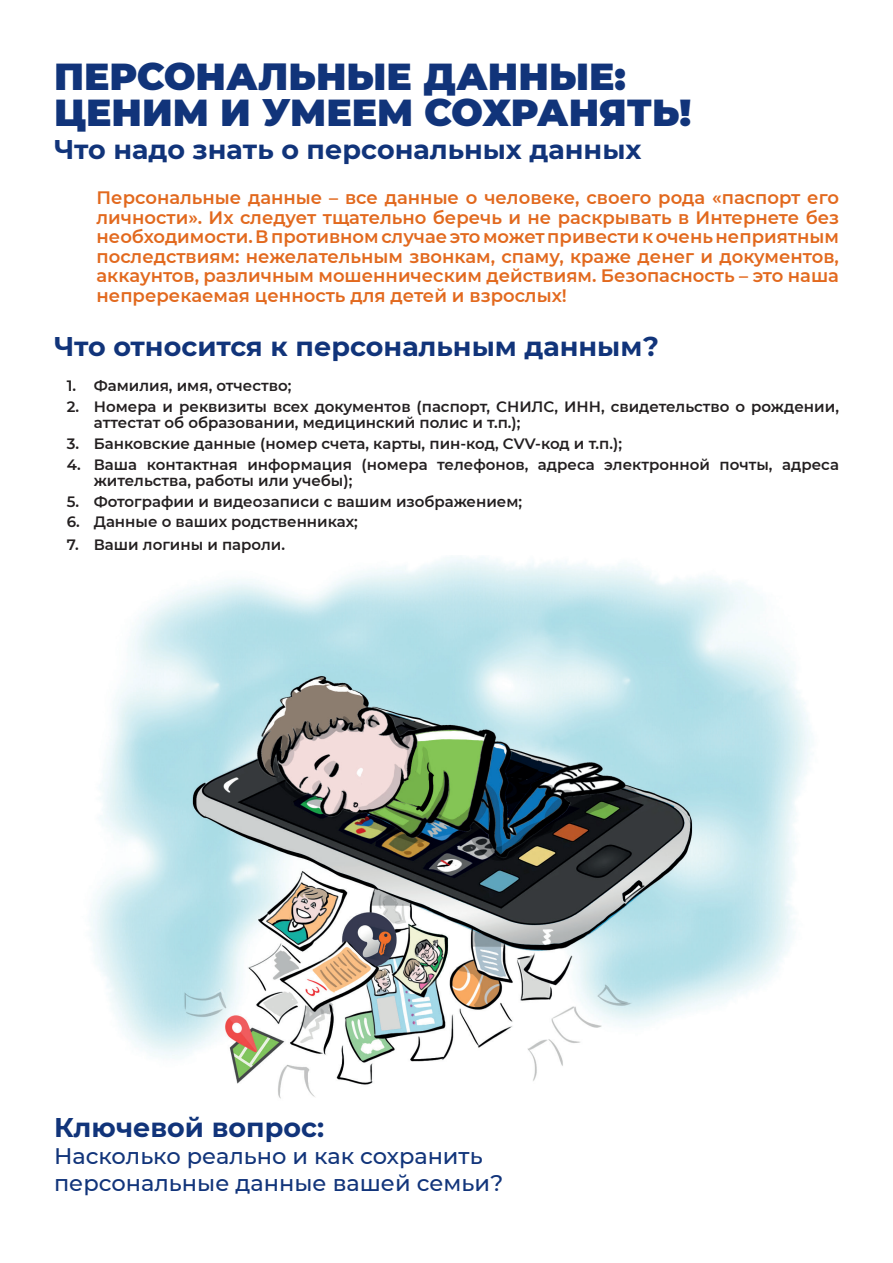
<style>
.page{position:relative;width:893px;height:1263px;background:#fff}
.page>*{position:absolute;margin:0;border:0;box-sizing:border-box;transform-origin:0 0}
.t1{font:900 37.5px/36px "Montserrat";color:#11347a}
.t2{font:700 27px "Montserrat";color:#11347a}
.t3{font:500 22.5px/27px "Montserrat";color:#11347a}
.t4{font:600 18px/19.5px "Montserrat";color:#e2691e;text-align:justify}
.t5{font:600 15px/16.5px "Montserrat";color:#231f20}
</style>
<div class="page">
<img style="left:89px;top:556px;width:724px;height:543px">
<h1 class="t1" style="left:54px;top:57px;width:639px">ПЕРСОНАЛЬНЫЕ ДАННЫЕ:<br>ЦЕНИМ И УМЕЕМ СОХРАНЯТЬ!</h1>
<h2 class="t2" style="left:54px;top:130px;width:589px">Что надо знать о персональных данных</h2>
<p class="t4" style="left:97px;top:187px;width:744px">Персональные данные – все данные о человеке, своего рода «паспорт его личности». Их следует тщательно беречь и не раскрывать в Интернете без необходимости. В противном случае это может привести к очень неприятным последствиям: нежелательным звонкам, спаму, краже денег и документов, аккаунтов, различным мошенническим действиям. Безопасность – это наша непререкаемая ценность для детей и взрослых!</p>
<h2 class="t2" style="left:54px;top:327px;width:607px">Что относится к персональным данным?</h2>
<p class="t5" style="left:67px;top:376px;width:226px">1. Фамилия, имя, отчество;</p>
<p class="t5" style="left:94px;top:397px;width:747px;text-indent:-27px">2. Номера и реквизиты всех документов (паспорт, СНИЛС, ИНН, свидетельство о рождении, аттестат об образовании, медицинский полис и т.п.);</p>
<p class="t5" style="left:67px;top:434px;width:557px">3. Банковские данные (номер счета, карты, пин-код, CVV-код и т.п.);</p>
<p class="t5" style="left:94px;top:455px;width:747px;text-indent:-27px">4. Ваша контактная информация (номера телефонов, адреса электронной почты, адреса жительства, работы или учебы);</p>
<p class="t5" style="left:67px;top:492px;width:457px">5. Фотографии и видеозаписи с вашим изображением;</p>
<p class="t5" style="left:67px;top:513px;width:293px">6. Данные о ваших родственниках;</p>
<p class="t5" style="left:67px;top:535px;width:220px">7. Ваши логины и пароли.</p>
<h2 class="t2" style="left:54px;top:1108px;width:272px">Ключевой вопрос:</h2>
<h3 class="t3" style="left:54px;top:1142px;width:451px">Насколько реально и как сохранить персональные данные вашей семьи?</h3>
</div>
